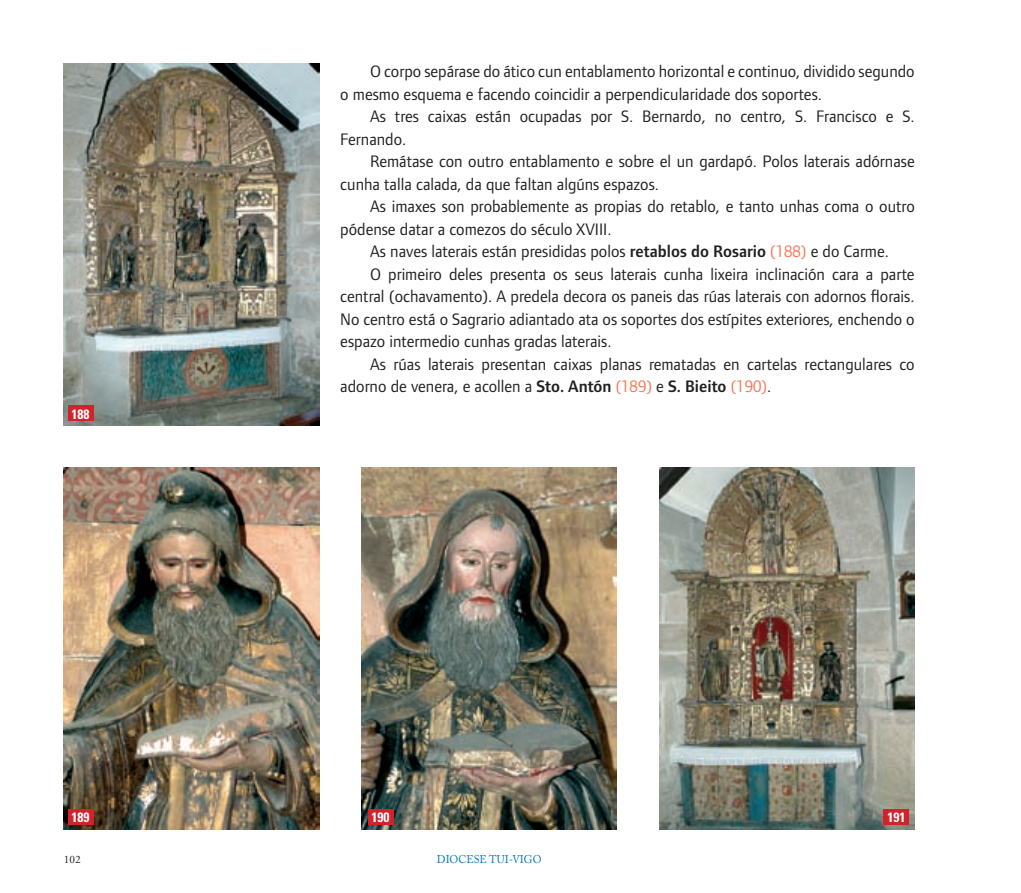
<style>
.page{position:relative;width:1021px;height:893px;background:#fff}
.page>*{position:absolute;margin:0;border:0;box-sizing:border-box;transform-origin:0 0}
.t1{font:17.25px/22.5px "Foundry Form Sans";color:#231f20}
.t2{font:700 condensed 13.5px "Univers";color:#fff}
.t3{font:11.25px "Adobe Caslon";color:#0077c0;scale:.95 1}
.t4{font:11.25px "Adobe Garamond";color:#231f20}
.s1{font-weight:600}
.s2{color:#f47c5b}
</style>
<div class="page">
<img style="left:64px;top:64px;width:255px;height:361px">
<img style="left:64px;top:468px;width:255px;height:361px">
<img style="left:361px;top:468px;width:256px;height:361px">
<img style="left:659px;top:468px;width:255px;height:361px">
<div style="left:68px;top:406px;width:25px;height:15px;background:#d1232a"></div>
<div style="left:68px;top:809px;width:25px;height:15px;background:#d1232a"></div>
<div style="left:368px;top:809px;width:25px;height:15px;background:#d1232a"></div>
<div style="left:883px;top:809px;width:26px;height:15px;background:#d1232a"></div>
<p class="t2" style="left:72px;top:406px;width:19px">188</p>
<p class="t1" style="left:340px;top:60px;width:576px;text-indent:30px">O corpo sepárase do ático cun entablamento horizontal e continuo, dividido segundo o mesmo esquema e facendo coincidir a perpendicularidade dos soportes.</p>
<p class="t1" style="left:340px;top:105px;width:575px;text-indent:30px">As tres caixas están ocupadas por S. Bernardo, no centro, S. Francisco e S.<br>Fernando.</p>
<p class="t1" style="left:340px;top:150px;width:576px;text-indent:30px">Remátase con outro entablamento e sobre el un gardapó. Polos laterais adórnase cunha talla calada, da que faltan algúns espazos.</p>
<p class="t1" style="left:340px;top:195px;width:576px;text-indent:30px">As imaxes son probablemente as propias do retablo, e tanto unhas coma o outro pódense datar a comezos do século XVIII.</p>
<p class="t1" style="left:370px;top:240px;width:520px">As naves laterais están presididas polos <span class="s1">retablos do Rosario</span> <span class="s2">(188)</span> e do Carme.</p>
<p class="t1" style="left:370px;top:263px;width:546px">O primeiro deles presenta os seus laterais cunha lixeira inclinación cara a parte</p>
<p class="t1" style="left:340px;top:285px;width:575px">central (ochavamento). A predela decora os paneis das rúas laterais con adornos florais.</p>
<p class="t1" style="left:340px;top:308px;width:575px">No centro está o Sagrario adiantado ata os soportes dos estípites exteriores, enchendo o</p>
<p class="t1" style="left:340px;top:330px;width:273px">espazo intermedio cunhas gradas laterais.</p>
<p class="t1" style="left:370px;top:353px;width:546px">As rúas laterais presentan caixas planas rematadas en cartelas rectangulares co</p>
<p class="t1" style="left:340px;top:375px;width:432px">adorno de venera, e acollen a <span class="s1">Sto. Antón</span> <span class="s2">(189)</span> e <span class="s1">S. Bieito</span> <span class="s2">(190)</span>.</p>
<p class="t2" style="left:72px;top:809px;width:19px">189</p>
<p class="t2" style="left:371px;top:809px;width:19px">190</p>
<p class="t2" style="left:887px;top:809px;width:19px">191</p>
<p class="t4" style="left:64px;top:854px;width:18px">102</p>
<p class="t3" style="left:437px;top:853px;width:111px">DIOCESE TUI-VIGO</p>
</div>
